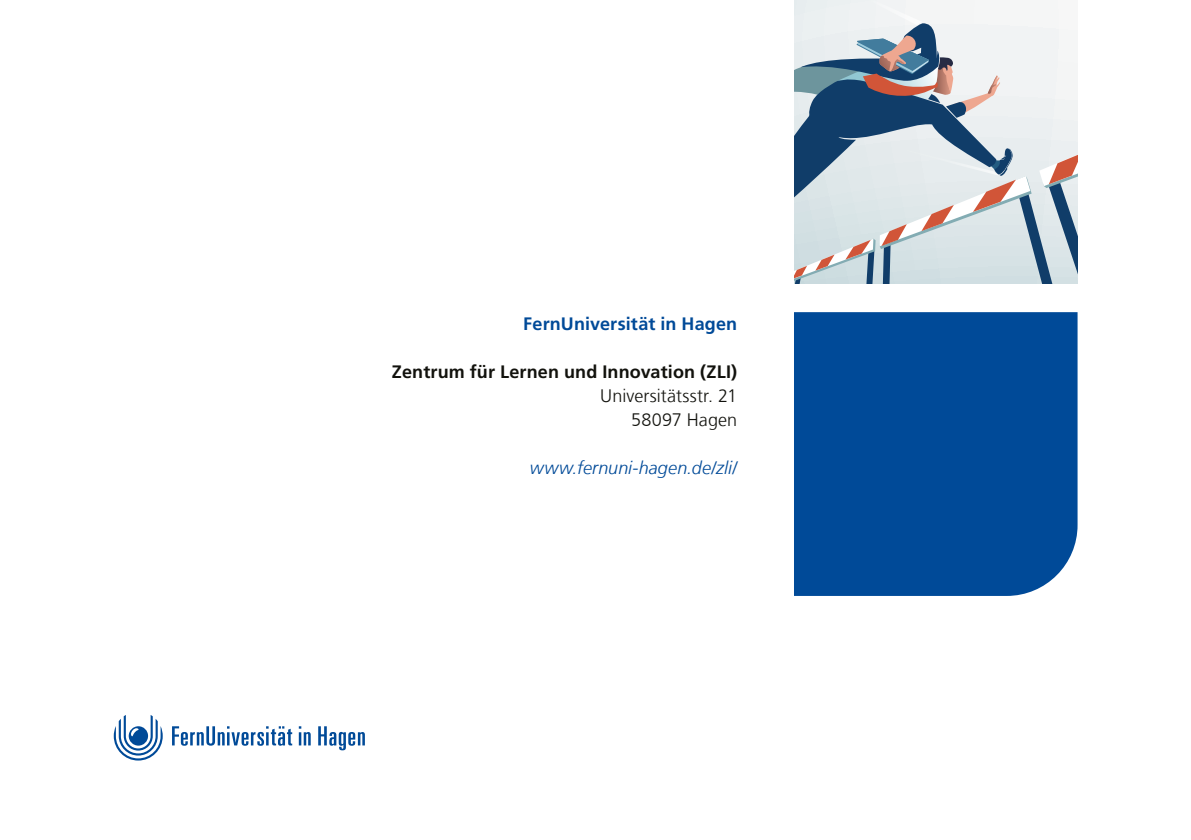
<style>
.page{position:relative;width:1191px;height:840px;background:#fff}
.page>*{position:absolute;margin:0;border:0;box-sizing:border-box;transform-origin:0 0}
.Fußnote{font:700 18px "Frutiger LT Com";letter-spacing:.01em;color:#12120d}
.Fußnote-2{font:300 18px "Frutiger LT Com";letter-spacing:.005em;color:#12120d}
.Fußnote-3{font:italic 300 18px "Frutiger LT Com";letter-spacing:.005em;color:#004a98}
.Fußnote-4{font:700 18px "Frutiger LT Com";letter-spacing:.01em;color:#004a98}
</style>
<div class="page">
<svg style="left:172px;top:726px;width:193px;height:24px"></svg>
<svg style="left:114px;top:715px;width:49px;height:45px"></svg>
<svg style="left:794px;top:0;width:283px;height:283px"></svg>
<div style="left:794px;top:312px;width:283px;height:283px;background:#004a98"></div>
<p class="Fußnote-4" style="left:523px;top:313px;width:215px">FernUniversität in Hagen</p>
<p class="Fußnote" style="left:392px;top:361px;width:347px">Zentrum für Lernen und Innovation (ZLI)</p>
<p class="Fußnote-2" style="left:600px;top:385px;width:138px">Universitätsstr. 21</p>
<p class="Fußnote-2" style="left:631px;top:409px;width:107px">58097 Hagen</p>
<p class="Fußnote-3" style="left:530px;top:456px;width:209px">www.fernuni-hagen.de/zli/</p>
</div>
